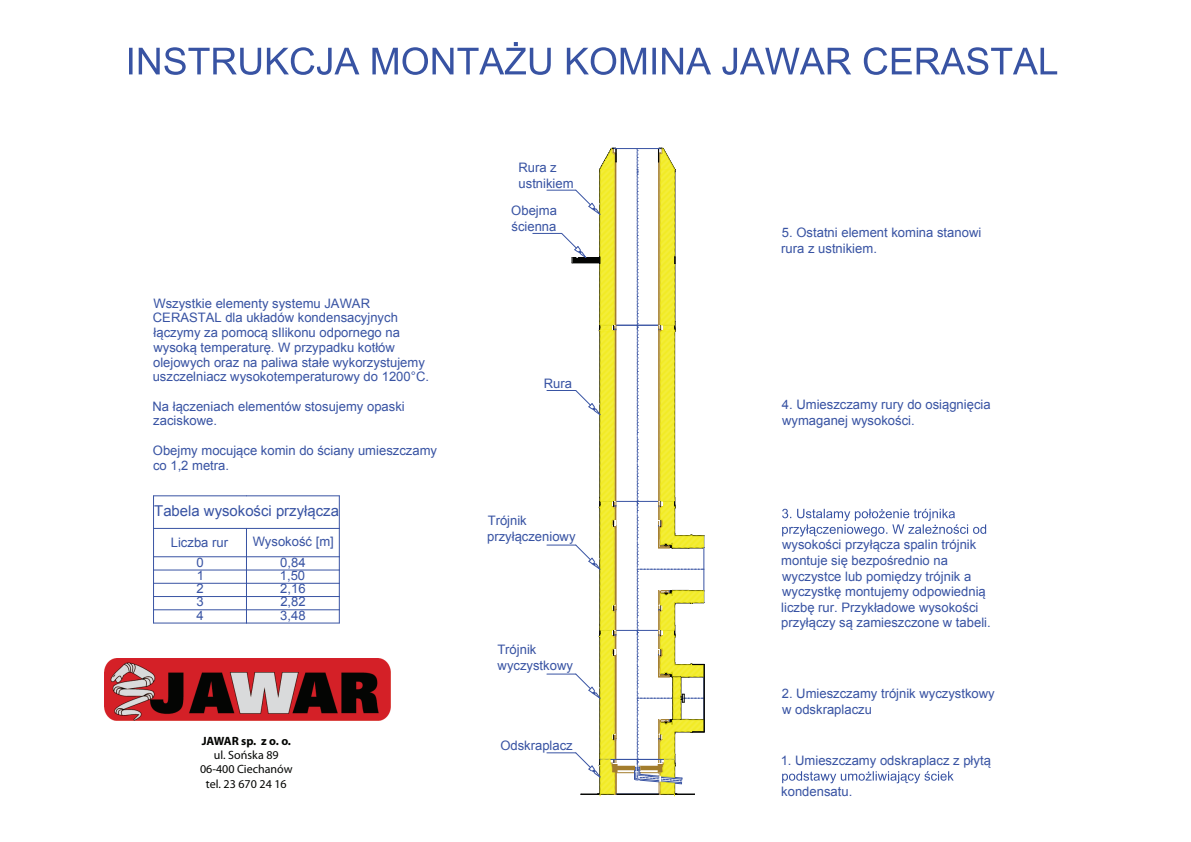
<style>
.page{position:relative;width:1191px;height:842px;background:#fff}
.page>*{position:absolute;margin:0;border:0;box-sizing:border-box;transform-origin:0 0}
.t1{font:14.9px "Arial";color:#3853a3}
.t2{font:13px/15.6px "Arial";color:#3853a3}
.t3{font:12px/14.4px "Myriad Pro";color:#040503;text-align:center}
.t4{font:700 12px "Myriad Pro";color:#040503}
</style>
<div class="page">
<svg style="left:782px;top:771px;width:172px;height:12px"></svg>
<svg style="left:782px;top:509px;width:204px;height:28px"></svg>
<hr style="left:154px;top:495px;width:92px;height:1px;background:#3853a3">
<hr style="left:246px;top:495px;width:93px;height:1px;background:#3853a3">
<hr style="left:153px;top:496px;width:1px;height:32px;background:#3853a3">
<hr style="left:339px;top:496px;width:1px;height:32px;background:#3853a3">
<hr style="left:154px;top:528px;width:92px;height:1px;background:#3853a3">
<hr style="left:246px;top:528px;width:93px;height:1px;background:#3853a3">
<hr style="left:154px;top:556px;width:92px;height:1px;background:#3853a3">
<hr style="left:246px;top:556px;width:93px;height:1px;background:#3853a3">
<hr style="left:154px;top:570px;width:92px;height:1px;background:#3853a3">
<hr style="left:246px;top:570px;width:93px;height:1px;background:#3853a3">
<hr style="left:154px;top:583px;width:92px;height:1px;background:#3853a3">
<hr style="left:246px;top:583px;width:93px;height:1px;background:#3853a3">
<hr style="left:154px;top:596px;width:92px;height:1px;background:#3853a3">
<hr style="left:246px;top:596px;width:93px;height:1px;background:#3853a3">
<hr style="left:154px;top:609px;width:92px;height:1px;background:#3853a3">
<svg style="left:153px;top:528px;width:1px;height:95px"></svg>
<hr style="left:246px;top:609px;width:93px;height:1px;background:#3853a3">
<svg style="left:246px;top:529px;width:1px;height:94px"></svg>
<svg style="left:339px;top:528px;width:1px;height:95px"></svg>
<hr style="left:154px;top:623px;width:92px;height:1px;background:#3853a3">
<hr style="left:246px;top:623px;width:93px;height:1px;background:#3853a3">
<svg style="left:129px;top:42px;width:928px;height:33px"></svg>
<svg style="left:533px;top:148px;width:172px;height:648px"></svg>
<img style="left:104px;top:658px;width:287px;height:63px">
<p class="t2" style="left:153px;top:296px;width:278px;line-height:14.8px">Wszystkie elementy systemu JAWAR CERASTAL dla układów kondensacyjnych łączymy za pomocą sIlikonu odpornego na wysoką temperaturę. W przypadku kotłów olejowych oraz na paliwa stałe wykorzystujemy uszczelniacz wysokotemperaturowy do 1200°C.</p>
<p class="t2" style="left:153px;top:399px;width:254px;line-height:14.7px">Na łączeniach elementów stosujemy opaski zaciskowe.</p>
<p class="t2" style="left:153px;top:443px;width:286px;line-height:14.7px">Obejmy mocujące komin do ściany umieszczamy co 1,2 metra.</p>
<p class="t1" style="left:154px;top:501px;width:186px">Tabela wysokości przyłącza</p>
<p class="t2" style="left:171px;top:535px;width:59px">Liczba rur</p>
<p class="t2" style="left:253px;top:534px;width:83px">Wysokość [m]</p>
<p class="t2" style="left:196px;top:554px;width:9px">0</p>
<p class="t2" style="left:280px;top:554px;width:27px">0,84</p>
<p class="t2" style="left:197px;top:568px;width:9px">1</p>
<p class="t2" style="left:280px;top:568px;width:27px">1,50</p>
<p class="t2" style="left:197px;top:581px;width:9px">2</p>
<p class="t2" style="left:280px;top:581px;width:27px">2,16</p>
<p class="t2" style="left:196px;top:594px;width:9px">3</p>
<p class="t2" style="left:280px;top:594px;width:27px">2,82</p>
<p class="t2" style="left:197px;top:607px;width:9px">4</p>
<p class="t2" style="left:280px;top:607px;width:27px">3,48</p>
<p class="t4" style="left:202px;top:733px;width:91px">JAWAR sp. z o. o.</p>
<p class="t3" style="left:200px;top:748px;width:94px">ul. Sońska 89<br>06-400 Ciechanów tel. 23 670 24 16</p>
<p class="t2" style="left:518px;top:160px;width:57px">Rura z ustnikiem</p>
<p class="t2" style="left:511px;top:203px;width:47px">Obejma ścienna</p>
<p class="t2" style="left:544px;top:376px;width:30px">Rura</p>
<p class="t2" style="left:487px;top:513px;width:90px">Trójnik przyłączeniowy</p>
<p class="t2" style="left:497px;top:642px;width:77px">Trójnik wyczystkowy</p>
<p class="t2" style="left:500px;top:738px;width:74px">Odskraplacz</p>
<p class="t2" style="left:781px;top:225px;width:202px">5. Ostatni element komina stanowi rura z ustnikiem.</p>
<p class="t2" style="left:782px;top:397px;width:210px">4. Umieszczamy rury do osiągnięcia wymaganej wysokości.</p>
<p class="t2" style="left:781px;top:537px;width:211px">wysokości przyłącza spalin trójnik montuje się bezpośrednio na wyczystce lub pomiędzy trójnik a wyczystkę montujemy odpowiednią liczbę rur. Przykładowe wysokości przyłączy są zamieszczone w tabeli.</p>
<p class="t2" style="left:782px;top:686px;width:215px">2. Umieszczamy trójnik wyczystkowy w odskraplaczu</p>
<p class="t2" style="left:781px;top:753px;width:212px">1. Umieszczamy odskraplacz z płytą</p>
<p class="t2" style="left:781px;top:784px;width:73px">kondensatu.</p>
</div>
